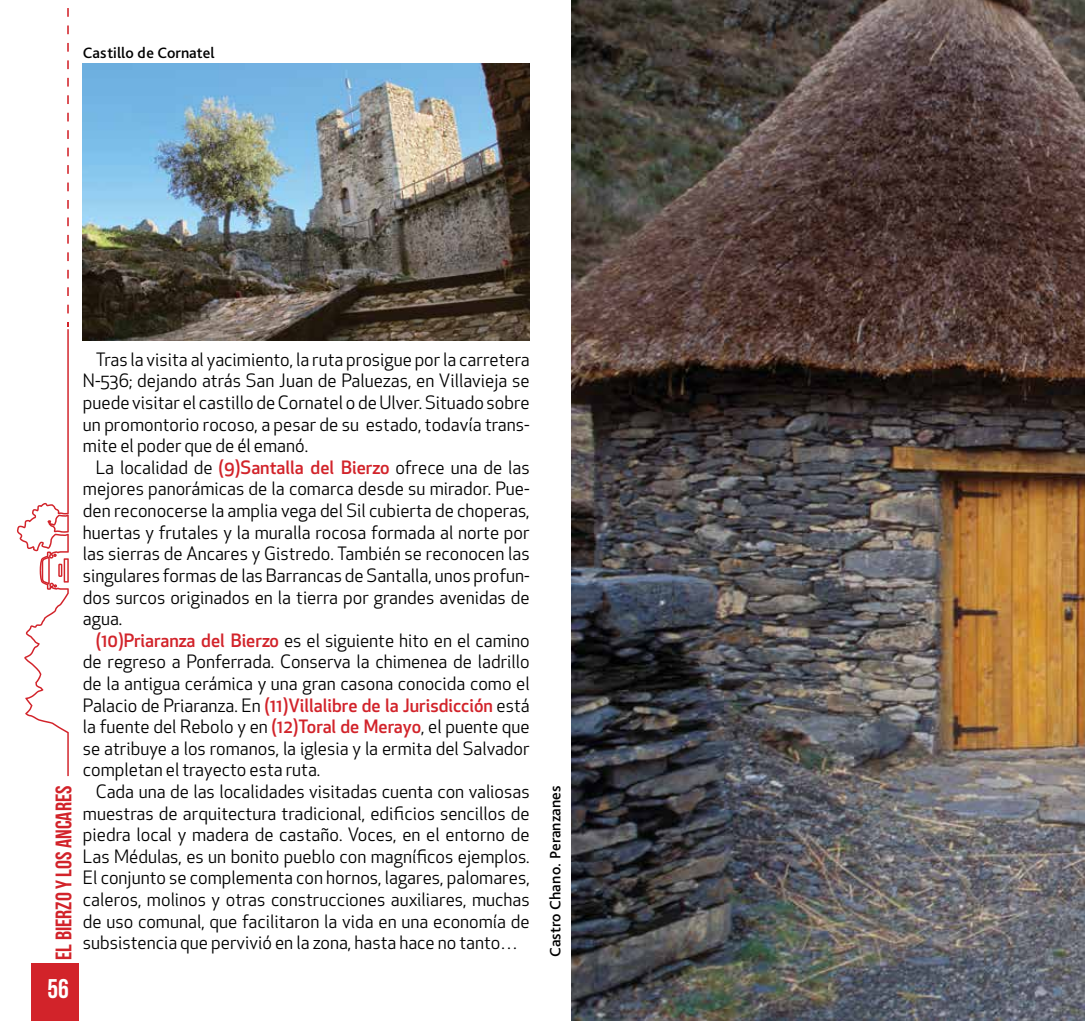
<style>
.page{position:relative;width:1085px;height:1021px;background:#fff}
.page>*{position:absolute;margin:0;border:0;box-sizing:border-box;transform-origin:0 0}
.t1{font:27px "Bebas Neue";color:#fff}
.t2{font:22.5px "Bebas Neue";color:#d2232a}
.t3{font:18px/21.6px "Apex New";color:#000;text-align:justify}
.t4{font:500 15.75px "Bliss Pro";color:#000}
.s1{font-weight:500;color:#d2232a}
</style>
<div class="page">
<div style="left:31px;top:963px;width:47px;height:57px;background:#d2232a"></div>
<svg style="left:16px;top:322px;width:53px;height:454px"></svg>
<svg style="left:67px;top:8px;width:2px;height:9px"></svg>
<svg style="left:67px;top:25px;width:2px;height:9px"></svg>
<svg style="left:67px;top:43px;width:2px;height:9px"></svg>
<svg style="left:67px;top:60px;width:2px;height:9px"></svg>
<svg style="left:67px;top:78px;width:2px;height:9px"></svg>
<svg style="left:67px;top:95px;width:2px;height:9px"></svg>
<svg style="left:67px;top:113px;width:2px;height:8px"></svg>
<svg style="left:67px;top:130px;width:2px;height:9px"></svg>
<svg style="left:67px;top:148px;width:2px;height:8px"></svg>
<svg style="left:67px;top:165px;width:2px;height:9px"></svg>
<svg style="left:67px;top:182px;width:2px;height:9px"></svg>
<svg style="left:67px;top:200px;width:2px;height:9px"></svg>
<svg style="left:67px;top:217px;width:2px;height:9px"></svg>
<svg style="left:67px;top:235px;width:2px;height:9px"></svg>
<svg style="left:67px;top:252px;width:2px;height:9px"></svg>
<svg style="left:67px;top:270px;width:2px;height:8px"></svg>
<svg style="left:67px;top:287px;width:2px;height:9px"></svg>
<svg style="left:67px;top:305px;width:2px;height:8px"></svg>
<img style="left:571px;top:0;width:513px;height:1020px">
<img style="left:83px;top:64px;width:446px;height:276px">
<p class="t4" style="left:83px;top:43px;width:133px">Castillo de Cornatel</p>
<p class="t2" style="left:51px;top:959px;width:176px;rotate:-90deg">EL BIERZO Y LOS ANCARES</p>
<h1 class="t1" style="left:47px;top:973px;width:23px">56</h1>
<p class="t3" style="left:83px;top:348px;width:448px;text-indent:13px">Tras la visita al yacimiento, la ruta prosigue por la carretera N-536; dejando atrás San Juan de Paluezas, en Villavieja se puede visitar el castillo de Cornatel o de Ulver. Situado sobre un promontorio rocoso, a pesar de su estado, todavía trans&shy;mite el poder que de él emanó.</p>
<p class="t3" style="left:83px;top:456px;width:448px;text-indent:13px">La localidad de <span class="s1">(9)Santalla del Bierzo</span> ofrece una de las mejores panorámicas de la comarca desde su mirador. Pue&shy;den reconocerse la amplia vega del Sil cubierta de choperas, huertas y frutales y la muralla rocosa formada al norte por las sierras de Ancares y Gistredo. También se reconocen las singulares formas de las Barrancas de Santalla, unos profun&shy;dos surcos originados en la tierra por grandes avenidas de agua.</p>
<p class="t3" style="left:83px;top:629px;width:448px;text-indent:13px"><span class="s1">(10)Priaranza del Bierzo</span> es el siguiente hito en el camino de regreso a Ponferrada. Conserva la chimenea de ladrillo de la antigua cerámica y una gran casona conocida como el Palacio de Priaranza. En <span class="s1">(11)Villalibre de la Jurisdicción</span> está la fuente del Rebolo y en <span class="s1">(12)Toral de Merayo</span>, el puente que se atribuye a los romanos, la iglesia y la ermita del Salvador completan el trayecto esta ruta.</p>
<p class="t3" style="left:83px;top:780px;width:448px;text-indent:13px">Cada una de las localidades visitadas cuenta con valiosas muestras de arquitectura tradicional, edificios sencillos de piedra local y madera de castaño. Voces, en el entorno de Las Médulas, es un bonito pueblo con magníficos ejemplos.<br>El conjunto se complementa con hornos, lagares, palomares, caleros, molinos y otras construcciones auxiliares, muchas de uso comunal, que facilitaron la vida en una economía de subsistencia que pervivió en la zona, hasta hace no tanto…</p>
<p class="t4" style="left:545px;top:957px;width:173px;rotate:-90deg">Castro Chano. Peranzanes</p>
</div>
